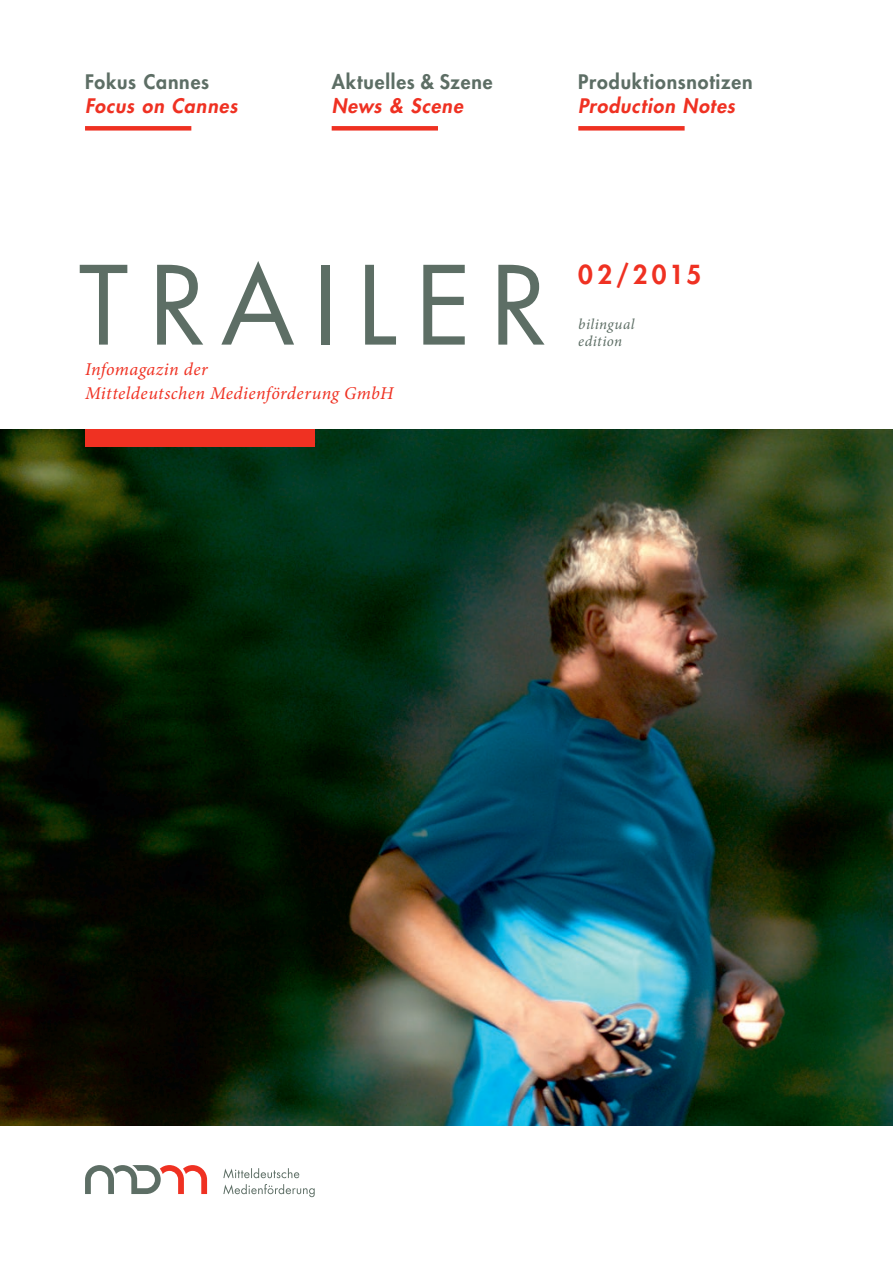
<style>
.page{position:relative;width:893px;height:1263px;background:#fff}
.page>*{position:absolute;margin:0;border:0;box-sizing:border-box;transform-origin:0 0}
.t1{font:105.9px "Futura Std";letter-spacing:.175em;color:#5d6e65}
.t2{font:800 25.5px "Futura Std";letter-spacing:.135em;color:#ef3122}
.t3{font:800 19.5px "Futura Std";letter-spacing:.04em;color:#5d6e65}
.t4{font:italic 800 19.5px "Futura Std";letter-spacing:.045em;color:#ef3122}
.t5{font:italic 18px/24px "Minion Pro";letter-spacing:.02em;color:#ef3122}
.t6{font:italic 15px/16.5px "Minion Pro";letter-spacing:.03em;color:#5d6e65}
</style>
<div class="page">
<img style="left:0;top:429px;width:893px;height:697px">
<div style="left:85px;top:126px;width:106px;height:5px;background:#ef3122"></div>
<div style="left:332px;top:126px;width:106px;height:5px;background:#ef3122"></div>
<div style="left:578px;top:126px;width:107px;height:5px;background:#ef3122"></div>
<div style="left:85px;top:429px;width:230px;height:17px;background:#ef3122"></div>
<svg style="left:85px;top:1165px;width:122px;height:29px"></svg>
<svg style="left:223px;top:1168px;width:92px;height:29px"></svg>
<p class="t3" style="left:85px;top:70px;width:126px">Fokus Cannes</p>
<p class="t4" style="left:85px;top:94px;width:154px">Focus on Cannes</p>
<p class="t3" style="left:332px;top:70px;width:162px">Aktuelles &amp; Szene</p>
<p class="t4" style="left:332px;top:94px;width:133px">News &amp; Scene</p>
<p class="t3" style="left:578px;top:70px;width:176px">Produktionsnotizen</p>
<p class="t4" style="left:578px;top:94px;width:158px">Production Notes</p>
<h1 class="t1" style="left:79px;top:238px;width:471px">TRAILER</h1>
<p class="t5" style="left:85px;top:357px;width:310px">Infomagazin der<br>Mitteldeutschen Medienförderung GmbH</p>
<h2 class="t2" style="left:578px;top:259px;width:124px">02/2015</h2>
<p class="t6" style="left:578px;top:316px;width:58px">bilingual edition</p>
</div>
